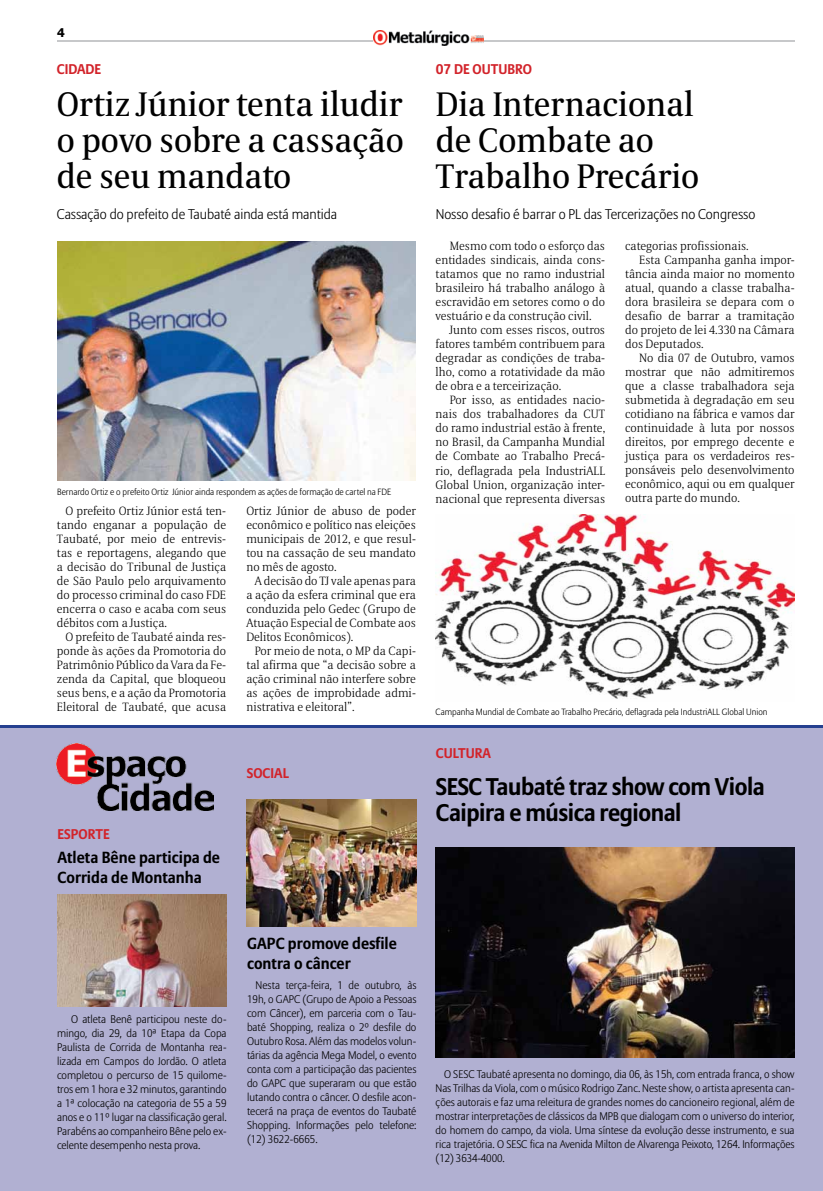
<style>
.page{position:relative;width:823px;height:1191px;background:#fff}
.page>*{position:absolute;margin:0;border:0;box-sizing:border-box;transform-origin:0 0}
.t1{font:34px/36px "Allianz Serif";color:#000;text-align:justify}
.t2{font:700 24px/26px "Allianz Sans";letter-spacing:-.02em;color:#000}
.t3{font:700 16px/20px "Allianz Sans";color:#000}
.t4{font:300 14px "Allianz Sans";color:#000}
.t5{font:700 14px "Allianz Sans";color:#d2232a}
.t6{font:300 12px/14px "Allianz Serif";color:#000;text-align:justify}
.t7{font:700 12px "Tahoma";color:#000}
.t8{font:300 11px/14px "Allianz Sans";letter-spacing:-.01em;color:#000;text-align:justify}
.t9{font:300 9px "Allianz Sans";color:#000}
</style>
<div class="page">
<hr style="left:57px;top:40px;width:737px;height:2px;background:#c7c8ca">
<img style="left:373px;top:30px;width:109px;height:16px">
<div style="left:0;top:725px;width:822px;height:12px;background:#25408f"></div>
<div style="left:0;top:728px;width:822px;height:463px;background:#b1b0d2"></div>
<img style="left:57px;top:743px;width:156px;height:67px">
<img style="left:57px;top:241px;width:358px;height:239px">
<img style="left:57px;top:894px;width:169px;height:112px">
<img style="left:246px;top:799px;width:170px;height:127px">
<img style="left:435px;top:848px;width:359px;height:209px">
<img style="left:435px;top:515px;width:359px;height:184px">
<p class="t7" style="left:57px;top:24px;width:9px">4</p>
<p class="t5" style="left:57px;top:60px;width:46px">CIDADE</p>
<h1 class="t1" style="left:57px;top:87px;width:348px">Ortiz Júnior tenta iludir o povo sobre a cassação de seu mandato</h1>
<p class="t4" style="left:57px;top:205px;width:281px">Cassação do prefeito de Taubaté ainda está mantida</p>
<p class="t9" style="left:57px;top:486px;width:335px">Bernardo Ortiz e o prefeito Ortiz Júnior ainda respondem as ações de formação de cartel na FDE</p>
<p class="t6" style="left:246px;top:504px;width:171px">Ortiz Júnior de abuso de poder econômico e político nas eleições municipais de 2012, e que resul&shy;tou na cassação de seu mandato no mês de agosto.</p>
<p class="t6" style="left:246px;top:574px;width:171px;text-indent:9px">A decisão do TJ vale apenas para a ação da esfera criminal que era conduzida pelo Gedec (Grupo de Atuação Especial de Combate aos Delitos Econômicos).</p>
<p class="t6" style="left:246px;top:644px;width:171px;text-indent:9px">Por meio de nota, o MP da Capi&shy;tal afirma que “a decisão sobre a ação criminal não interfere sobre as ações de improbidade admi&shy;nistrativa e eleitoral”.</p>
<p class="t6" style="left:57px;top:504px;width:171px;text-indent:9px">O prefeito Ortiz Júnior está ten&shy;tando enganar a população de Taubaté, por meio de entrevis&shy;tas e reportagens, alegando que a decisão do Tribunal de Justiça de São Paulo pelo arquivamento do processo criminal do caso FDE encerra o caso e acaba com seus débitos com a Justiça.</p>
<p class="t6" style="left:57px;top:630px;width:171px;text-indent:9px">O prefeito de Taubaté ainda res&shy;ponde às ações da Promotoria do Patrimônio Público da Vara da Fe&shy;zenda da Capital, que bloqueou seus bens, e a ação da Promotoria Eleitoral de Taubaté, que acusa</p>
<p class="t5" style="left:57px;top:825px;width:54px">ESPORTE</p>
<h3 class="t3" style="left:57px;top:848px;width:164px">Atleta Bêne participa de<br>Corrida de Montanha</h3>
<p class="t5" style="left:247px;top:764px;width:44px">SOCIAL</p>
<p class="t5" style="left:435px;top:60px;width:98px">07 DE OUTUBRO</p>
<h1 class="t1" style="left:435px;top:87px;width:265px;text-align:left">Dia Internacional de Combate ao<br>Trabalho Precário</h1>
<p class="t4" style="left:435px;top:205px;width:321px">Nosso desafio é barrar o PL das Tercerizações no Congresso</p>
<p class="t6" style="left:435px;top:240px;width:171px;text-indent:14px">Mesmo com todo o esforço das entidades sindicais, ainda cons&shy;tatamos que no ramo industrial brasileiro há trabalho análogo à escravidão em setores como o do vestuário e da construção civil.</p>
<p class="t6" style="left:435px;top:324px;width:171px;text-indent:14px">Junto com esses riscos, outros fatores também contribuem para degradar as condições de traba&shy;lho, como a rotatividade da mão de obra e a terceirização.</p>
<p class="t6" style="left:435px;top:394px;width:171px;text-indent:14px">Por isso, as entidades nacio&shy;nais dos trabalhadores da CUT do ramo industrial estão à frente, no Brasil, da Campanha Mundial de Combate ao Trabalho Precá&shy;rio, deflagrada pela IndustriALL Global Union, organização inter&shy;nacional que representa diversas</p>
<p class="t6" style="left:624px;top:240px;width:125px">categorias profissionais.</p>
<p class="t6" style="left:639px;top:254px;width:157px">Esta Campanha ganha impor-</p>
<p class="t6" style="left:624px;top:268px;width:171px">tância ainda maior no momento</p>
<p class="t6" style="left:624px;top:282px;width:171px">atual, quando a classe trabalha-</p>
<p class="t6" style="left:624px;top:296px;width:171px">dora brasileira se depara com o</p>
<p class="t6" style="left:624px;top:310px;width:171px">desafio de barrar a tramitação</p>
<p class="t6" style="left:624px;top:324px;width:171px">do projeto de lei 4.330 na Câmara</p>
<p class="t6" style="left:624px;top:338px;width:80px">dos Deputados.</p>
<p class="t6" style="left:639px;top:352px;width:157px">No dia 07 de Outubro, vamos</p>
<p class="t6" style="left:624px;top:366px;width:171px">mostrar que não admitiremos</p>
<p class="t6" style="left:624px;top:380px;width:171px">que a classe trabalhadora seja</p>
<p class="t6" style="left:624px;top:394px;width:171px">submetida à degradação em seu</p>
<p class="t6" style="left:624px;top:408px;width:171px">cotidiano na fábrica e vamos dar</p>
<p class="t6" style="left:624px;top:422px;width:171px">continuidade à luta por nossos</p>
<p class="t6" style="left:624px;top:436px;width:171px">direitos, por emprego decente e</p>
<p class="t6" style="left:624px;top:450px;width:171px">justiça para os verdadeiros res-</p>
<p class="t6" style="left:624px;top:464px;width:171px">ponsáveis pelo desenvolvimento</p>
<p class="t6" style="left:624px;top:478px;width:171px">econômico, aqui ou em qualquer</p>
<p class="t6" style="left:624px;top:492px;width:116px">outra parte do mundo.</p>
<p class="t9" style="left:435px;top:706px;width:333px">Campanha Mundial de Combate ao Trabalho Precário, deflagrada pela IndustriALL Global Union</p>
<p class="t5" style="left:435px;top:745px;width:57px">CULTURA</p>
<h2 class="t2" style="left:435px;top:774px;width:330px">SESC Taubaté traz show com Viola<br>Caipira e música regional</h2>
<p class="t8" style="left:57px;top:1012px;width:171px;text-indent:14px">O atleta Benê participou neste do&shy;mingo, dia 29, da 10ª Etapa da Copa Paulista de Corrida de Montanha rea&shy;lizada em Campos do Jordão. O atleta completou o percurso de 15 quilome&shy;tros em 1 hora e 32 minutos, garantindo a 1ª colocação na categoria de 55 a 59 anos e o 11º lugar na classificação geral.<br>Parabéns ao companheiro Bêne pelo ex&shy;celente desempenho nesta prova.</p>
<h3 class="t3" style="left:247px;top:934px;width:151px">GAPC promove desfile contra o câncer</h3>
<p class="t8" style="left:247px;top:978px;width:171px;text-indent:9px">Nesta terça-feira, 1 de outubro, às 19h, o GAPC (Grupo de Apoio a Pessoas com Câncer), em parceria com o Tau&shy;baté Shopping, realiza o 2º desfile do Outubro Rosa. Além das modelos volun&shy;tárias da agência Mega Model, o evento conta com a participação das pacientes do GAPC que superaram ou que estão lutando contra o câncer. O desfile acon&shy;tecerá na praça de eventos do Taubaté Shopping. Informações pelo telefone: (12) 3622-6665.</p>
<p class="t8" style="left:435px;top:1068px;width:360px;text-indent:9px">O SESC Taubaté apresenta no domingo, dia 06, às 15h, com entrada franca, o show Nas Trilhas da Viola, com o músico Rodrigo Zanc. Neste show, o artista apresenta can&shy;ções autorais e faz uma releitura de grandes nomes do cancioneiro regional, além de mostrar interpretações de clássicos da MPB que dialogam com o universo do interior, do homem do campo, da viola. Uma síntese da evolução desse instrumento, e sua rica trajetória. O SESC fica na Avenida Milton de Alvarenga Peixoto, 1264. Informações (12) 3634-4000.</p>
</div>
